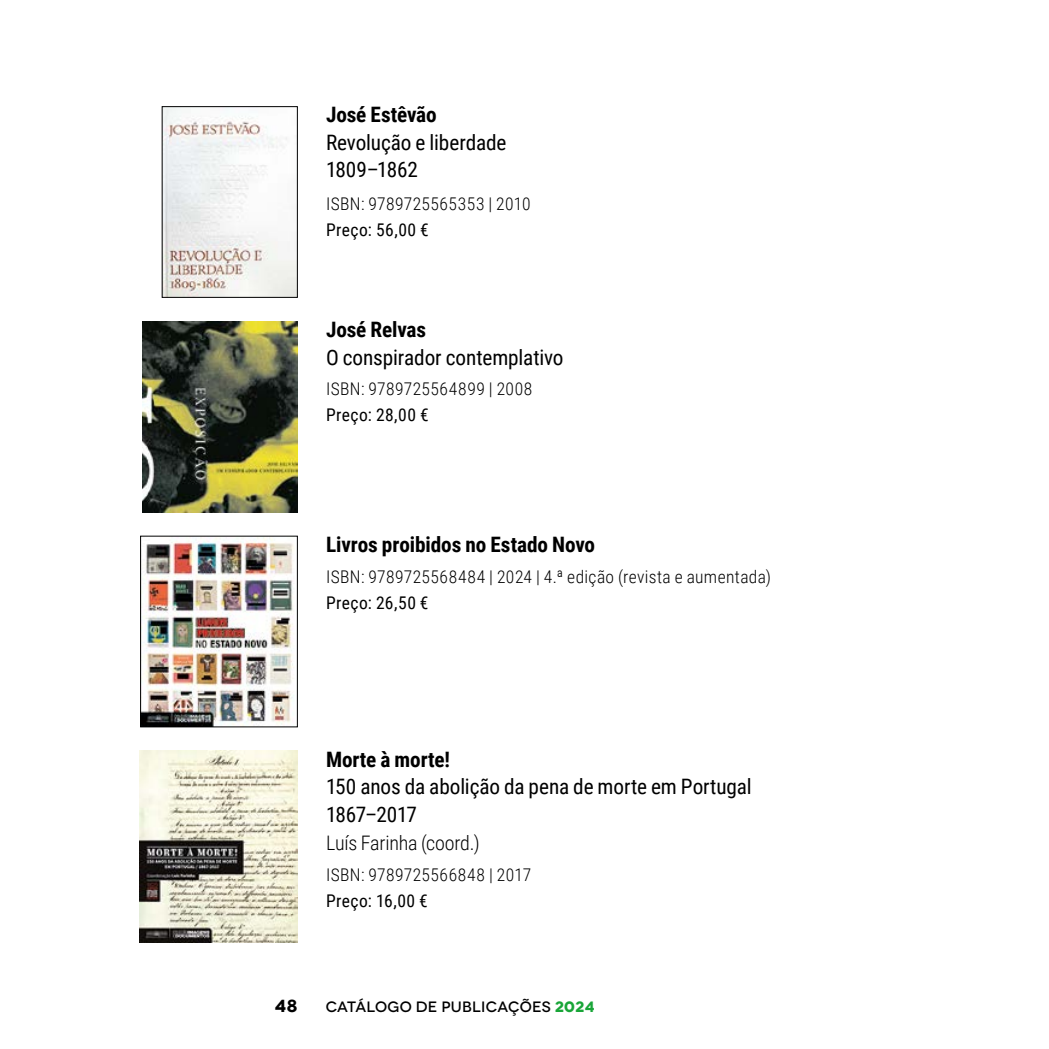
<style>
.page{position:relative;width:1049px;height:1049px;background:#fff}
.page>*{position:absolute;margin:0;border:0;box-sizing:border-box;transform-origin:0 0}
.t1{font:21.25px/27.5px "Roboto Condensed";letter-spacing:-.005em;color:#000}
.t2{font:700 21.25px "Roboto Condensed";letter-spacing:-.005em;color:#000}
.t3{font:300 20px "Roboto Condensed";letter-spacing:-.01em;color:#000}
.t4{font:300 17.5px "Roboto Condensed";letter-spacing:.02em;color:#000}
.t5{font:17.5px "Roboto Condensed";letter-spacing:.025em;color:#000}
.t6{font:700 17.5px "Novecentowide";color:#000}
.t7{font:500 15px "Novecentowide";letter-spacing:.015em;color:#000}
.s1{font-weight:700;color:#19a538}
</style>
<div class="page">
<img style="left:164px;top:108px;width:132px;height:188px">
<div style="left:162px;top:106px;width:136px;height:192px;border:1px solid #000"></div>
<img style="left:143px;top:321px;width:155px;height:191px">
<img style="left:142px;top:538px;width:152px;height:187px">
<div style="left:140px;top:536px;width:158px;height:191px;border:1px solid #000"></div>
<img style="left:139px;top:750px;width:159px;height:192px">
<p class="t2" style="left:326px;top:100px;width:112px">José Estêvão</p>
<p class="t1" style="left:326px;top:128px;width:182px">Revolução e liberdade<br>1809–1862</p>
<p class="t4" style="left:326px;top:191px;width:206px">ISBN: 9789725565353 | 2010</p>
<p class="t5" style="left:326px;top:217px;width:104px">Preço: 56,00 €</p>
<p class="t2" style="left:326px;top:315px;width:102px">José Relvas</p>
<p class="t1" style="left:326px;top:342px;width:239px">O conspirador contemplativo</p>
<p class="t4" style="left:326px;top:377px;width:208px">ISBN: 9789725564899 | 2008</p>
<p class="t5" style="left:326px;top:403px;width:104px">Preço: 28,00 €</p>
<p class="t2" style="left:326px;top:529px;width:271px">Livros proibidos no Estado Novo</p>
<p class="t4" style="left:326px;top:564px;width:446px">ISBN: 9789725568484 | 2024 | 4.ª edição (revista e aumentada)</p>
<p class="t5" style="left:326px;top:590px;width:104px">Preço: 26,50 €</p>
<p class="t2" style="left:326px;top:744px;width:125px">Morte à morte!</p>
<p class="t1" style="left:326px;top:772px;width:427px">150 anos da abolição da pena de morte em Portugal<br>1867–2017</p>
<p class="t3" style="left:326px;top:829px;width:155px">Luís Farinha (coord.)</p>
<p class="t4" style="left:326px;top:862px;width:207px">ISBN: 9789725566848 | 2017</p>
<p class="t5" style="left:326px;top:888px;width:103px">Preço: 16,00 €</p>
<p class="t6" style="left:275px;top:995px;width:24px">48</p>
<p class="t7" style="left:326px;top:998px;width:270px">CATÁLOGO DE PUBLICAÇÕES <span class="s1">2024</span></p>
</div>
